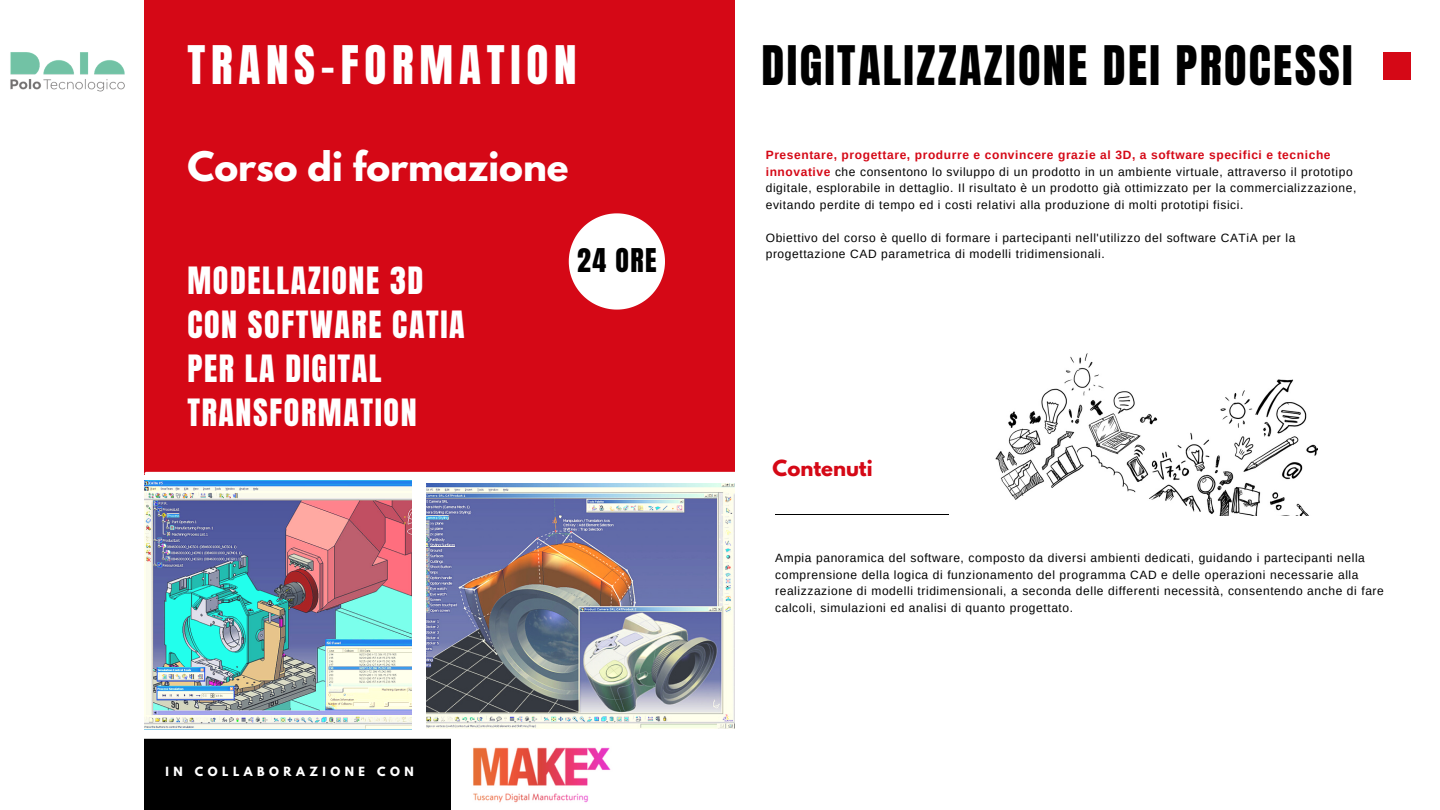
<style>
.page{position:relative;width:1440px;height:810px;background:#fff}
.page>*{position:absolute;margin:0;border:0;box-sizing:border-box;transform-origin:0 0}
.t1{font:46.4px "Anton";letter-spacing:.05em;color:#000}
.t2{font:45.2px "Anton";letter-spacing:.125em;color:#fff}
.t3{font:700 36px "League Spartan";color:#fff}
.t4{font:32px "Anton";letter-spacing:.05em;color:#fff}
.t5{font:27.9px "Anton";color:#000}
.t6{font:700 19.7px "League Spartan";color:#d50816}
.t7{font:12px/16.5px "Arimo";letter-spacing:.05em;color:#000}
.t8{font:700 11.2px "League Spartan";letter-spacing:.4em;color:#fff}
.s1{font-weight:700;color:#d50816}
</style>
<div class="page">
<div style="left:144px;top:0;width:591px;height:475px;background:#d50816"></div>
<div style="left:1383px;top:52px;width:27px;height:27px;background:#d50816"></div>
<svg style="left:569px;top:213px;width:96px;height:97px"></svg>
<hr style="left:775px;top:514px;width:174px;height:1px;background:#000">
<img style="left:995px;top:353px;width:322px;height:162px">
<img style="left:10px;top:52px;width:115px;height:40px">
<img style="left:473px;top:747px;width:138px;height:56px">
<div style="left:145px;top:739px;width:306px;height:71px;background:#000"></div>
<hr style="left:146px;top:472px;width:596px;height:4px;background:#fff">
<img style="left:144px;top:480px;width:267px;height:249px">
<img style="left:426px;top:484px;width:309px;height:245px">
<p class="t2" style="left:187px;top:32px;width:391px">TRANS–FORMATION</p>
<p class="t1" style="left:762px;top:32px;width:592px">DIGITALIZZAZIONE DEI PROCESSI</p>
<p class="t3" style="left:187px;top:149px;width:383px">Corso di formazione</p>
<p class="t4" style="left:187px;top:257px;width:237px">MODELLAZIONE 3D</p>
<p class="t4" style="left:187px;top:301px;width:279px">CON SOFTWARE CATIA</p>
<p class="t4" style="left:187px;top:346px;width:196px">PER LA DIGITAL</p>
<p class="t4" style="left:187px;top:390px;width:231px">TRANSFORMATION</p>
<p class="t5" style="left:577px;top:241px;width:81px">24 ORE</p>
<p class="t8" style="left:166px;top:765px;width:250px">IN COLLABORAZIONE CON</p>
<p class="t8" style="left:166px;top:766px;width:250px">IN COLLABORAZIONE CON</p>
<p class="t7" style="left:766px;top:147px;width:592px"><span class="s1">Presentare, progettare, produrre e convincere grazie al 3D, a software specifici e tecniche innovative</span> che consentono lo sviluppo di un prodotto in un ambiente virtuale, attraverso il prototipo digitale, esplorabile in dettaglio. Il risultato è un prodotto già ottimizzato per la commercializzazione, evitando perdite di tempo ed i costi relativi alla produzione di molti prototipi fisici.</p>
<p class="t7" style="left:766px;top:229px;width:531px">Obiettivo del corso è quello di formare i partecipanti nell'utilizzo del software CATiA per la progettazione CAD parametrica di modelli tridimensionali.</p>
<p class="t6" style="left:773px;top:459px;width:102px">Contenuti</p>
<p class="t7" style="left:775px;top:550px;width:610px">Ampia panoramica del software, composto da diversi ambienti dedicati, guidando i partecipanti nella comprensione della logica di funzionamento del programma CAD e delle operazioni necessarie alla realizzazione di modelli tridimensionali, a seconda delle differenti necessità, consentendo anche di fare calcoli, simulazioni ed analisi di quanto progettato.</p>
</div>
